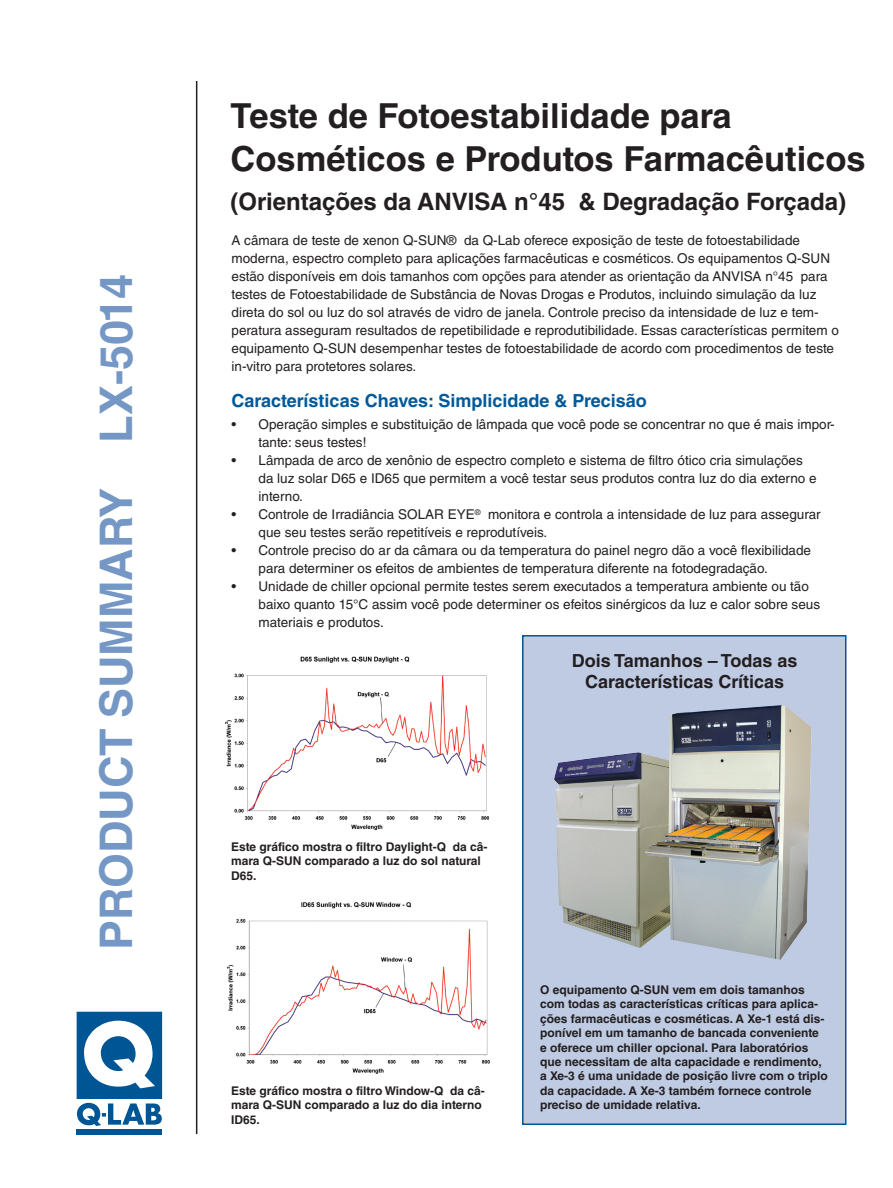
<style>
.page{position:relative;width:893px;height:1188px;background:#fff}
.page>*{position:absolute;margin:0;border:0;box-sizing:border-box;transform-origin:0 0}
.TECH_BULL_2{font:700 45px "Helvetica LT Std";color:#7497c5}
.t1{font:700 34.5px/43.2px "Helvetica LT Std";color:#231f20}
.t2{font:700 24px "Helvetica LT Std";color:#231f20}
.t3{font:700 18px "Helvetica LT Std";color:#00599b}
.t4{font:700 18px/21px "Helvetica LT Std";color:#231f20;text-align:center}
.t5{font:13.5px/18px "Helvetica LT Std";color:#231f20}
.t6{font:700 12px/14.4px "Helvetica LT Std";color:#231f20}
</style>
<div class="page">
<div style="left:522px;top:635px;width:324px;height:490px;background:#bfcbe3;border:2px solid #005595"></div>
<hr style="left:196px;top:81px;width:1px;height:1053px;background:#231f20">
<svg style="left:77px;top:1012px;width:85px;height:114px"></svg>
<div style="left:77px;top:1129px;width:85px;height:6px;background:#005595"></div>
<img style="left:554px;top:752px;width:84px;height:100px">
<img style="left:645px;top:705px;width:167px;height:255px">
<img style="left:226px;top:656px;width:264px;height:175px">
<img style="left:226px;top:902px;width:264px;height:172px">
<p class="TECH_BULL_2" style="left:89px;top:950px;width:677px;rotate:-90deg">PRODUCT SUMMARY LX-5014</p>
<p class="t1" style="left:231px;top:93px;width:637px">Teste de Fotoestabilidade para<br>Cosméticos e Produtos Farmacêuticos</p>
<p class="t2" style="left:231px;top:187px;width:617px">(Orientações da ANVISA n°45 &amp; Degradação Forçada)</p>
<p class="t5" style="left:231px;top:231px;width:609px">A câmara de teste de xenon Q-SUN® da Q-Lab oferece exposição de teste de fotoestabilidade moderna, espectro completo para aplicações farmacêuticas e cosméticos. Os equipamentos Q-SUN estão disponíveis em dois tamanhos com opções para atender as orientação da ANVISA n°45 para testes de Fotoestabilidade de Substância de Novas Drogas e Produtos, incluindo simulação da luz direta do sol ou luz do sol através de vidro de janela. Controle preciso da intensidade de luz e tem&shy;peratura asseguram resultados de repetibilidade e reprodutibilidade. Essas características permitem o equipamento Q-SUN desempenhar testes de fotoestabilidade de acordo com procedimentos de teste in-vitro para protetores solares.</p>
<p class="t3" style="left:231px;top:390px;width:417px">Características Chaves: Simplicidade &amp; Precisão</p>
<p class="t5" style="left:258px;top:416px;width:578px;text-indent:-27px">• Operação simples e substituição de lâmpada que você pode se concentrar no que é mais impor&shy;tante: seus testes!</p>
<p class="t5" style="left:258px;top:452px;width:560px;text-indent:-27px">• Lâmpada de arco de xenônio de espectro completo e sistema de filtro ótico cria simulações da luz solar D65 e ID65 que permitem a você testar seus produtos contra luz do dia externo e interno.</p>
<p class="t5" style="left:258px;top:506px;width:564px;text-indent:-27px">• Controle de Irradiância SOLAR EYE<sup>®</sup> monitora e controla a intensidade de luz para assegurar que seu testes serão repetitíveis e reprodutíveis.</p>
<p class="t5" style="left:258px;top:542px;width:554px;text-indent:-27px">• Controle preciso do ar da câmara ou da temperatura do painel negro dão a você flexibilidade para determiner os efeitos de ambientes de temperatura diferente na fotodegradação.</p>
<p class="t5" style="left:258px;top:578px;width:563px;text-indent:-27px">• Unidade de chiller opcional permite testes serem executados a temperatura ambiente ou tão baixo quanto 15°C assim você pode determiner os efeitos sinérgicos da luz e calor sobre seus materiais e produtos.</p>
<p class="t4" style="left:572px;top:650px;width:227px">Dois Tamanhos – Todas as<br>Características Críticas</p>
<p class="t6" style="left:231px;top:839px;width:258px">Este gráfico mostra o filtro Daylight-Q da câ&shy;mara Q-SUN comparado a luz do sol natural<br>D65.</p>
<p class="t6" style="left:231px;top:1083px;width:255px">Este gráfico mostra o filtro Window-Q da câ&shy;mara Q-SUN comparado a luz do dia interno<br>ID65.</p>
<p class="t6" style="left:540px;top:982px;width:289px">O equipamento Q-SUN vem em dois tamanhos com todas as características críticas para aplica&shy;ções farmacêuticas e cosméticas. A Xe-1 está dis&shy;ponível em um tamanho de bancada conveniente e oferece um chiller opcional. Para laboratórios que necessitam de alta capacidade e rendimento, a Xe-3 é uma unidade de posição livre com o triplo da capacidade. A Xe-3 também fornece controle preciso de umidade relativa.</p>
</div>
